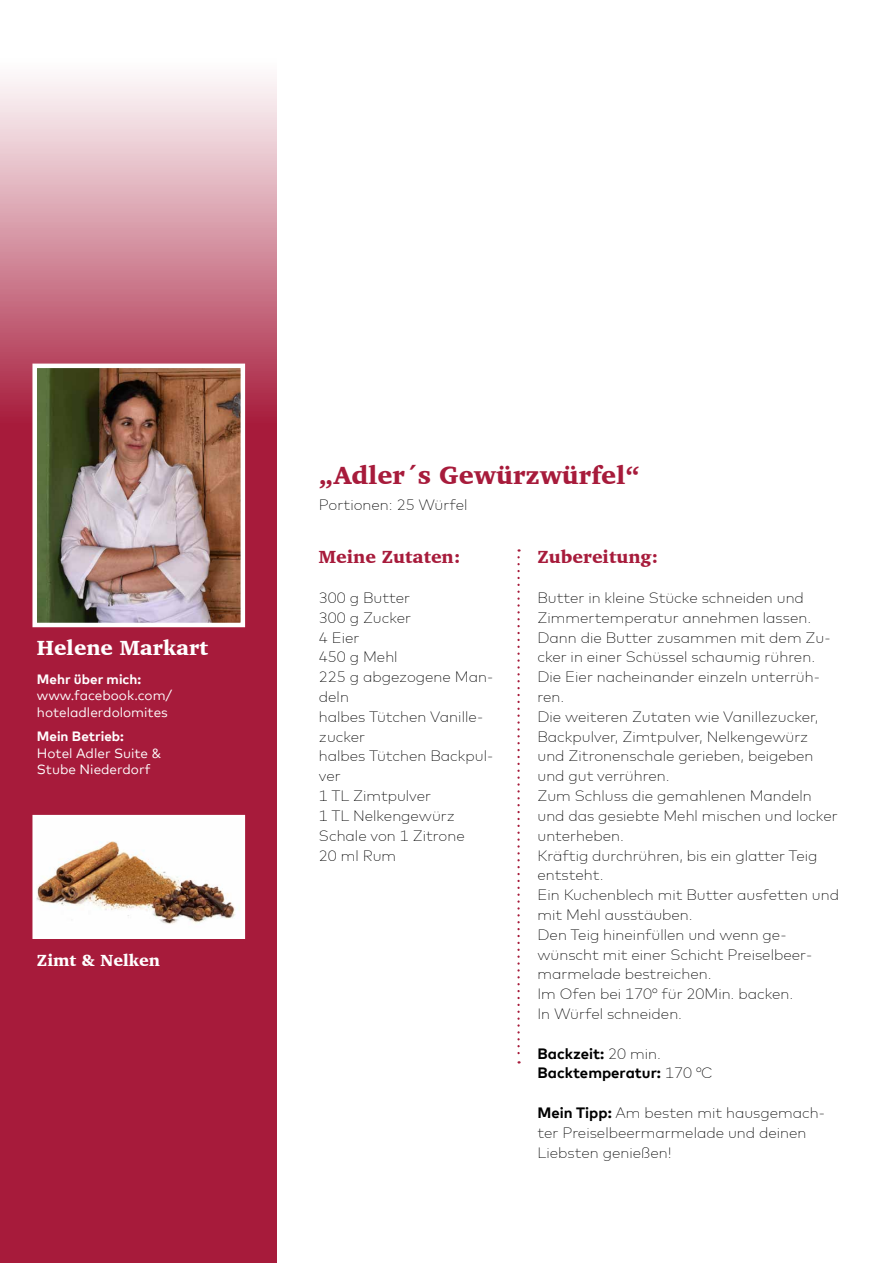
<style>
.page{position:relative;width:893px;height:1263px;background:#fff}
.page>*{position:absolute;margin:0;border:0;box-sizing:border-box;transform-origin:0 0}
.t1{font:900 25.5px "Charter";color:#a71b3b}
.t2{font:900 21px "Charter";color:#fff}
.t3{font:900 18px "Charter";color:#a71b3b}
.t4{font:900 16.5px "Charter";color:#fff}
.t5{font:300 15px/19.8px "Mark";color:#000}
.t6{font:700 15px/19.8px "Mark";color:#000}
.t7{font:13.5px/16.2px "Mark";color:#fff}
.t8{font:700 13.5px "Mark";color:#fff}
.s1{font-weight:300}
.s2{font-weight:700}
</style>
<div class="page">
<div style="left:0;top:423px;width:276px;height:840px;background:#a71b3b"></div>
<div style="left:0;top:0;width:276px;height:426px;background:linear-gradient(to bottom,#fff,#aa2443)"></div>
<svg style="left:517px;top:549px;width:3px;height:514px"></svg>
<img style="left:37px;top:369px;width:203px;height:253px">
<div style="left:32px;top:364px;width:213px;height:263px;border:4px solid #fff"></div>
<img style="left:37px;top:820px;width:203px;height:114px">
<div style="left:32px;top:815px;width:213px;height:124px;border:4px solid #fff"></div>
<h2 class="t2" style="left:37px;top:635px;width:173px">Helene Markart</h2>
<p class="t8" style="left:37px;top:671px;width:106px">Mehr über mich:</p>
<p class="t7" style="left:37px;top:687px;width:137px">www.facebook.com/ hoteladlerdolomites</p>
<p class="t8" style="left:37px;top:728px;width:88px">Mein Betrieb:</p>
<p class="t7" style="left:37px;top:744px;width:126px">Hotel Adler Suite &amp;<br>Stube Niederdorf</p>
<p class="t4" style="left:37px;top:950px;width:125px">Zimt &amp; Nelken</p>
<h1 class="t1" style="left:319px;top:459px;width:323px">„Adler´s Gewürzwürfel“</h1>
<p class="t5" style="left:319px;top:495px;width:150px">Portionen: 25 Würfel</p>
<p class="t3" style="left:537px;top:546px;width:123px">Zubereitung:</p>
<p class="t5" style="left:537px;top:588px;width:303px">Butter in kleine Stücke schneiden und<br>Zimmertemperatur annehmen lassen.<br>Dann die Butter zusammen mit dem Zu&shy;cker in einer Schüssel schaumig rühren.<br>Die Eier nacheinander einzeln unterrüh&shy;ren.<br>Die weiteren Zutaten wie Vanillezucker,<br>Backpulver, Zimtpulver, Nelkengewürz und Zitronenschale gerieben, beigeben und gut verrühren.<br>Zum Schluss die gemahlenen Mandeln und das gesiebte Mehl mischen und locker unterheben.<br>Kräftig durchrühren, bis ein glatter Teig entsteht.<br>Ein Kuchenblech mit Butter ausfetten und mit Mehl ausstäuben.<br>Den Teig hineinfüllen und wenn ge&shy;wünscht mit einer Schicht Preiselbeer&shy;marmelade bestreichen.<br>Im Ofen bei 170° für 20Min. backen.<br>In Würfel schneiden.</p>
<p class="t6" style="left:537px;top:1043px;width:177px">Backzeit: <span class="s1">20 min.<br></span>Backtemperatur: <span class="s1">170 °C</span></p>
<p class="t5" style="left:537px;top:1103px;width:289px"><span class="s2">Mein Tipp:</span> Am besten mit hausgemach&shy;ter Preiselbeermarmelade und deinen<br>Liebsten genießen!</p>
<p class="t3" style="left:319px;top:546px;width:143px">Meine Zutaten:</p>
<p class="t5" style="left:319px;top:588px;width:176px">300 g Butter<br>300 g Zucker<br>4 Eier<br>450 g Mehl<br>225 g abgezogene Man&shy;deln<br>halbes Tütchen Vanille&shy;zucker<br>halbes Tütchen Backpul&shy;ver<br>1 TL Zimtpulver<br>1 TL Nelkengewürz<br>Schale von 1 Zitrone<br>20 ml Rum</p>
</div>
